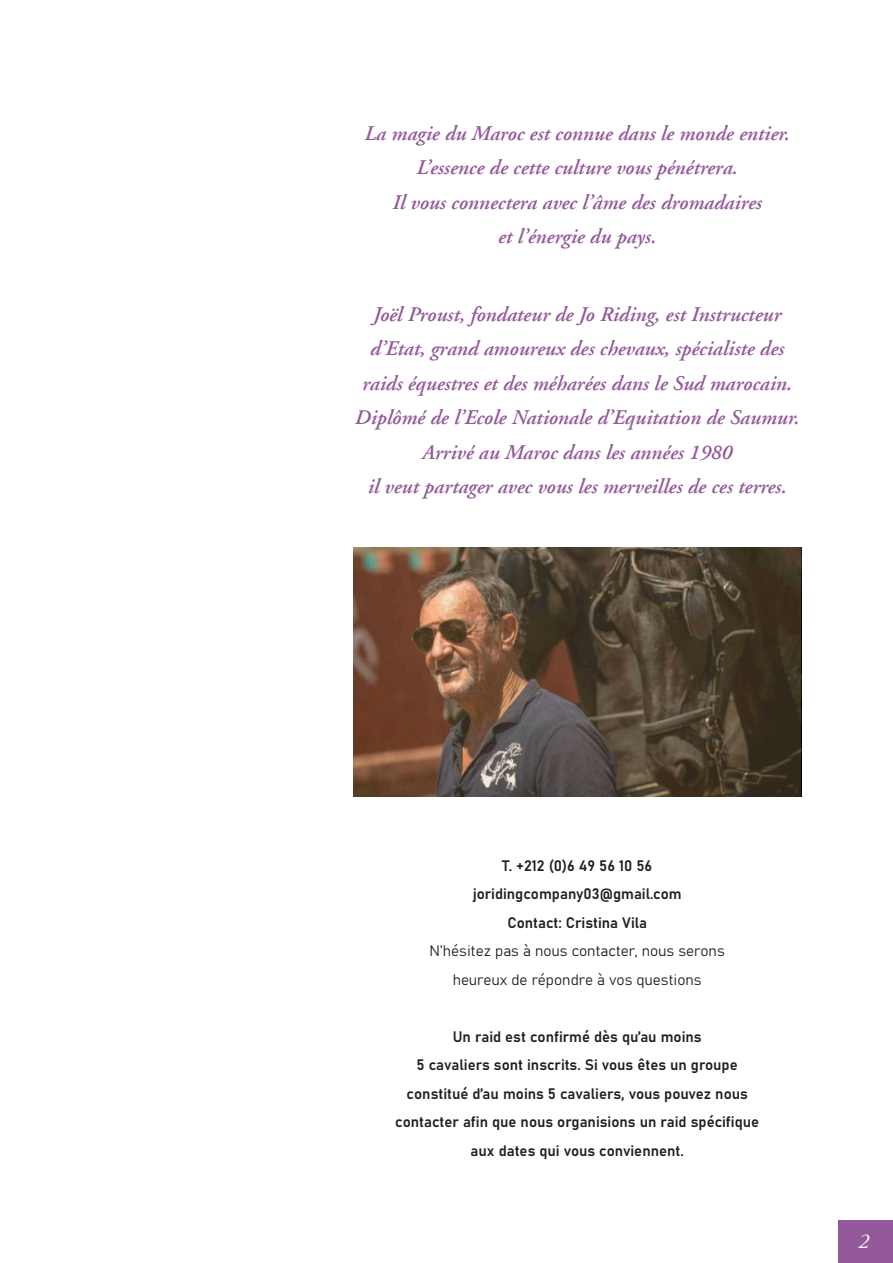
<style>
.page{position:relative;width:893px;height:1263px;background:#fff}
.page>*{position:absolute;margin:0;border:0;box-sizing:border-box;transform-origin:0 0}
.t1{font:italic 600 21px/34.5px "Adobe Garamond LT";color:#94599a;text-align:center}
.t2{font:italic 21px "Adobe Garamond LT";color:#fff}
.t3{font:15px "Bahnschrift";color:#231f20}
</style>
<div class="page">
<div style="left:839px;top:1220px;width:54px;height:43px;background:#94599a"></div>
<svg style="left:353px;top:547px;width:448px;height:250px;background:#5f4938"></svg>
<p class="t1" style="left:365px;top:116px;width:427px">La magie du Maroc est connue dans le monde entier.</p>
<p class="t1" style="left:416px;top:151px;width:323px">L’essence de cette culture vous pénétrera.</p>
<p class="t1" style="left:392px;top:185px;width:371px">Il vous connectera avec l’âme des dromadaires</p>
<p class="t1" style="left:498px;top:220px;width:160px">et l’énergie du pays.</p>
<p class="t1" style="left:362px;top:298px;width:432px">Joël Proust, fondateur de Jo Riding, est Instructeur d’Etat, grand amoureux des chevaux, spécialiste des raids équestres et des méharées dans le Sud marocain.</p>
<p class="t1" style="left:355px;top:401px;width:446px">Diplômé de l’Ecole Nationale d’Equitation de Saumur.</p>
<p class="t1" style="left:422px;top:436px;width:311px">Arrivé au Maroc dans les années 1980</p>
<p class="t1" style="left:368px;top:470px;width:421px">il veut partager avec vous les merveilles de ces terres.</p>
<p class="t3" style="left:502px;top:854px;width:152px">T. +212 (0)6 49 56 10 56</p>
<p class="t3" style="left:473px;top:883px;width:210px">joridingcompany03@gmail.com</p>
<p class="t3" style="left:507px;top:911px;width:141px">Contact: Cristina Vila</p>
<p class="t3" style="left:430px;top:940px;width:297px">N’hésitez pas à nous contacter, nous serons</p>
<p class="t3" style="left:453px;top:968px;width:251px">heureux de répondre à vos questions</p>
<p class="t3" style="left:453px;top:1025px;width:250px">Un raid est confirmé dès qu’au moins</p>
<p class="t3" style="left:417px;top:1054px;width:323px">5 cavaliers sont inscrits. Si vous êtes un groupe</p>
<p class="t3" style="left:407px;top:1082px;width:343px">constitué d’au moins 5 cavaliers, vous pouvez nous</p>
<p class="t3" style="left:395px;top:1111px;width:365px">contacter afin que nous organisions un raid spécifique</p>
<p class="t3" style="left:471px;top:1139px;width:215px">aux dates qui vous conviennent.</p>
<p class="t2" style="left:859px;top:1230px;width:12px">2</p>
</div>
